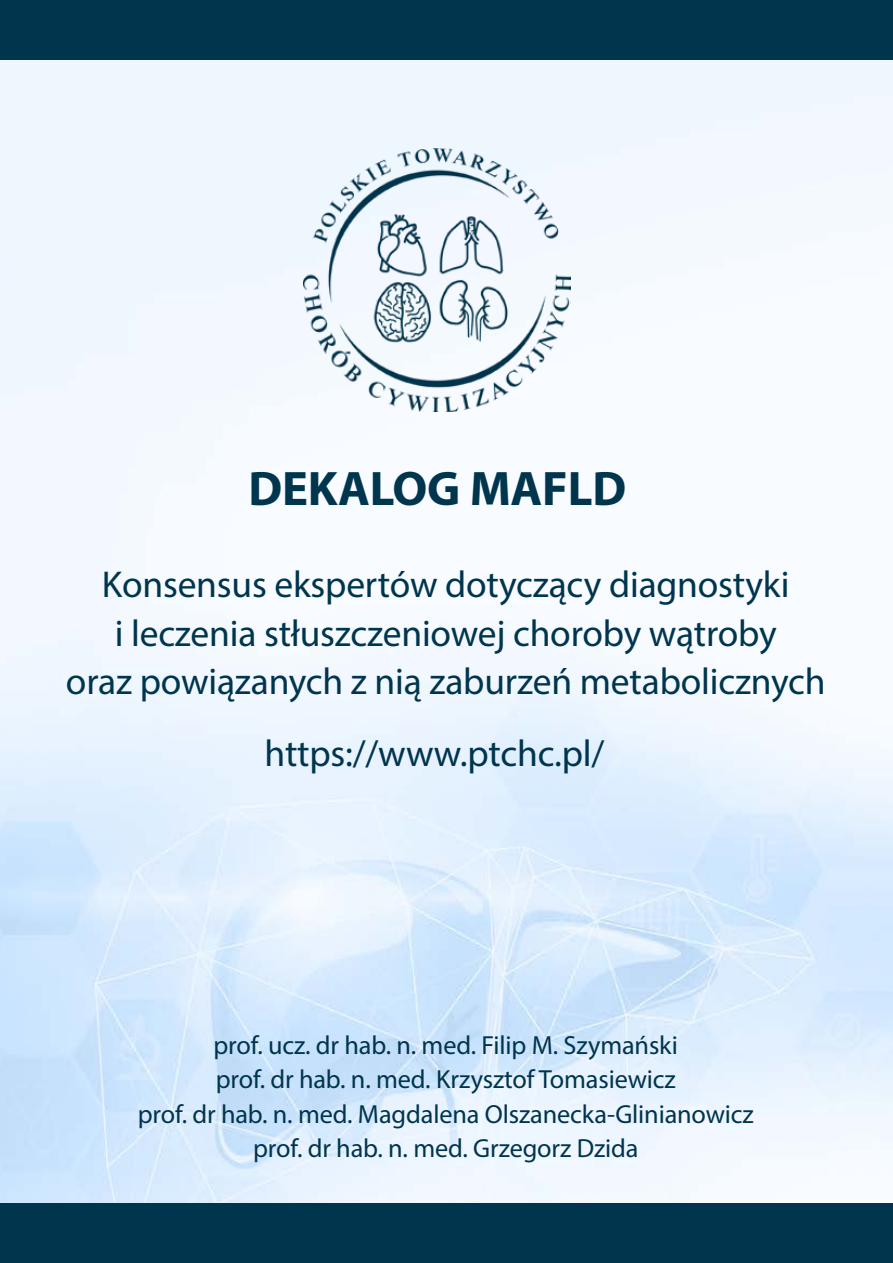
<style>
.page{position:relative;width:893px;height:1263px;background:#fff}
.page>*{position:absolute;margin:0;border:0;box-sizing:border-box;transform-origin:0 0}
.t1{font:700 48.75px "Myriad Pro";letter-spacing:-.005em;color:#00354e}
.t2{font:37.5px/48.2px "Myriad Pro";letter-spacing:-.005em;color:#00354e;text-align:center}
.t3{font:26.25px/34.2px "Myriad Pro";letter-spacing:-.005em;color:#00354e;text-align:center}
</style>
<div class="page">
<img style="left:0;top:60px;width:893px;height:1143px">
<div style="left:0;top:1203px;width:893px;height:60px;background:#00354e"></div>
<div style="left:0;top:0;width:893px;height:60px;background:#00354e"></div>
<img style="left:304px;top:149px;width:266px;height:263px">
<h1 class="t1" style="left:248px;top:457px;width:379px">DEKALOG MAFLD</h1>
<h2 class="t2" style="left:66px;top:560px;width:761px">Konsensus ekspertów dotyczący diagnostyki<br>i leczenia stłuszczeniowej choroby wątroby<br>oraz powiązanych z nią zaburzeń metabolicznych</h2>
<h2 class="t2" style="left:265px;top:728px;width:341px">https://www.ptchc.pl/</h2>
<p class="t3" style="left:138px;top:1028px;width:618px">prof. ucz. dr hab. n. med. Filip M. Szymański<br>prof. dr hab. n. med. Krzysztof Tomasiewicz<br>prof. dr hab. n. med. Magdalena Olszanecka-Glinianowicz prof. dr hab. n. med. Grzegorz Dzida</p>
</div>
